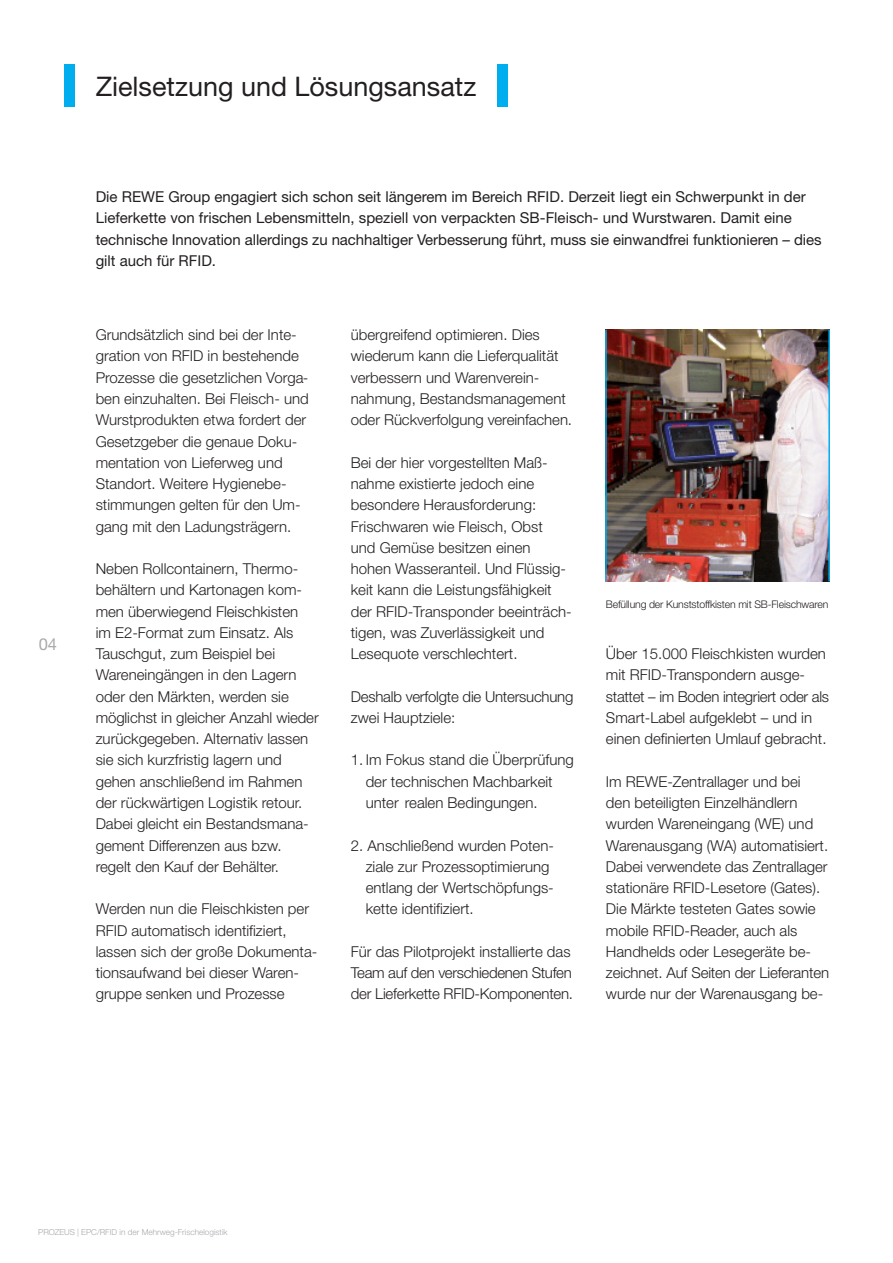
<style>
.page{position:relative;width:893px;height:1263px;background:#fff}
.page>*{position:absolute;margin:0;border:0;box-sizing:border-box;transform-origin:0 0}
.t1{font:27px "Helvetica Neue";color:#231f20}
.t2{font:16.5px "Helvetica Neue";color:#a8a9ad}
.t3{font:300 15px/21.3px "Helvetica Neue";color:#231f20}
.t4{font:15px/21.3px "Helvetica Neue";color:#231f20}
.t5{font:300 10.5px "Helvetica Neue";letter-spacing:-.015em;color:#231f20}
.t6{font:300 8.25px "Helvetica Neue";color:#a8a9ad}
</style>
<div class="page">
<img style="left:607px;top:330px;width:221px;height:251px">
<div style="left:64px;top:64px;width:10px;height:42px;background:#00aeef"></div>
<div style="left:498px;top:64px;width:10px;height:42px;background:#00aeef"></div>
<hr style="left:605px;top:330px;width:2px;height:251px;background:#00aeef">
<hr style="left:828px;top:330px;width:2px;height:251px;background:#00aeef">
<h1 class="t1" style="left:96px;top:76px;width:382px">Zielsetzung und Lösungsansatz</h1>
<p class="t2" style="left:39px;top:638px;width:20px">04</p>
<p class="t4" style="left:96px;top:187px;width:727px">Die REWE Group engagiert sich schon seit längerem im Bereich RFID. Derzeit liegt ein Schwerpunkt in der Lieferkette von frischen Lebensmitteln, speziell von verpackten SB-Fleisch- und Wurstwaren. Damit eine technische Innovation allerdings zu nachhaltiger Verbesserung führt, muss sie einwandfrei funktionieren – dies gilt auch für RFID.</p>
<p class="t3" style="left:96px;top:324px;width:215px">Grundsätzlich sind bei der Inte&shy;gration von RFID in bestehende<br>Prozesse die gesetzlichen Vorga&shy;ben einzuhalten. Bei Fleisch- und<br>Wurstprodukten etwa fordert der<br>Gesetzgeber die genaue Doku&shy;mentation von Lieferweg und<br>Standort. Weitere Hygienebe&shy;stimmungen gelten für den Um&shy;gang mit den Ladungsträgern.</p>
<p class="t3" style="left:96px;top:558px;width:225px">Neben Rollcontainern, Thermo&shy;behältern und Kartonagen kom&shy;men überwiegend Fleischkisten<br>im E2-Format zum Einsatz. Als<br>Tauschgut, zum Beispiel bei<br>Wareneingängen in den Lagern oder den Märkten, werden sie möglichst in gleicher Anzahl wieder zurückgegeben. Alternativ lassen sie sich kurzfristig lagern und gehen anschließend im Rahmen der rückwärtigen Logistik retour.<br>Dabei gleicht ein Bestandsmana&shy;gement Differenzen aus bzw. regelt den Kauf der Behälter.</p>
<p class="t3" style="left:96px;top:898px;width:223px">Werden nun die Fleischkisten per<br>RFID automatisch identifiziert, lassen sich der große Dokumenta&shy;tionsaufwand bei dieser Waren&shy;gruppe senken und Prozesse</p>
<p class="t3" style="left:351px;top:324px;width:223px">übergreifend optimieren. Dies wiederum kann die Lieferqualität verbessern und Warenverein&shy;nahmung, Bestandsmanagement oder Rückverfolgung vereinfachen.</p>
<p class="t3" style="left:351px;top:451px;width:222px">Bei der hier vorgestellten Maß&shy;nahme existierte jedoch eine besondere Herausforderung:<br>Frischwaren wie Fleisch, Obst<br>und Gemüse besitzen einen hohen Wasseranteil. Und Flüssig&shy;keit kann die Leistungsfähigkeit der RFID-Transponder beeinträch&shy;tigen, was Zuverlässigkeit und<br>Lesequote verschlechtert.</p>
<p class="t3" style="left:351px;top:685px;width:224px">Deshalb verfolgte die Untersuchung zwei Hauptziele:</p>
<p class="t3" style="left:366px;top:749px;width:210px;text-indent:-15px">1. Im Fokus stand die Überprüfung der technischen Machbarkeit unter realen Bedingungen.</p>
<p class="t3" style="left:366px;top:834px;width:190px;text-indent:-15px">2. Anschließend wurden Poten&shy;ziale zur Prozessoptimierung entlang der Wertschöpfungs&shy;kette identifiziert.</p>
<p class="t3" style="left:351px;top:940px;width:224px">Für das Pilotprojekt installierte das<br>Team auf den verschiedenen Stufen der Lieferkette RFID-Komponenten.</p>
<p class="t5" style="left:606px;top:598px;width:224px">Befüllung der Kunststoffkisten mit SB-Fleischwaren</p>
<p class="t3" style="left:606px;top:643px;width:225px">Über 15.000 Fleischkisten wurden mit RFID-Transpondern ausge&shy;stattet – im Boden integriert oder als Smart-Label aufgeklebt – und in einen definierten Umlauf gebracht.</p>
<p class="t3" style="left:606px;top:770px;width:225px">Im REWE-Zentrallager und bei<br>den beteiligten Einzelhändlern wurden Wareneingang (WE) und<br>Warenausgang (WA) automatisiert.<br>Dabei verwendete das Zentrallager stationäre RFID-Lesetore (Gates).<br>Die Märkte testeten Gates sowie mobile RFID-Reader, auch als<br>Handhelds oder Lesegeräte be&shy;zeichnet. Auf Seiten der Lieferanten wurde nur der Warenausgang be-</p>
<p class="t6" style="left:38px;top:1227px;width:191px">PROZEUS | EPC/RFID in der Mehrweg-Frischelogistik</p>
</div>
